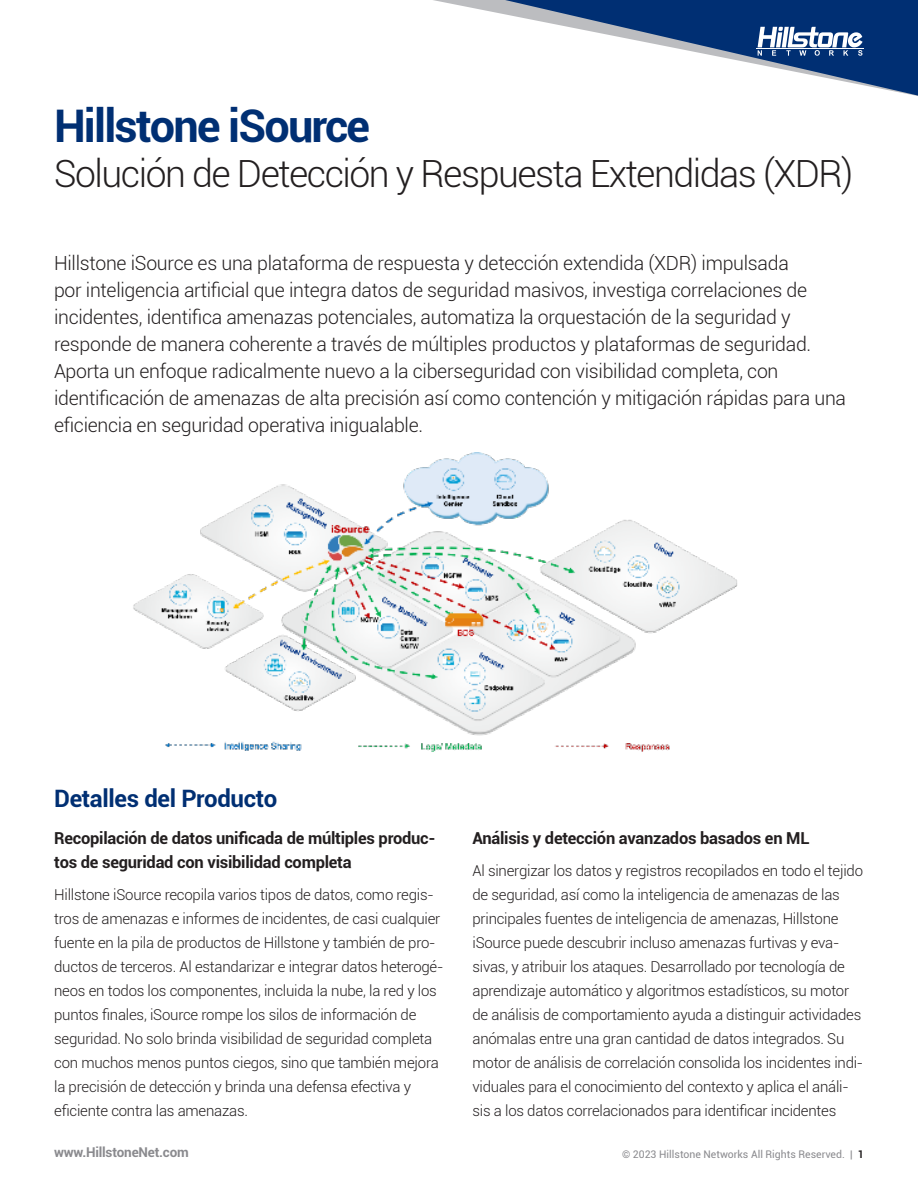
<style>
.page{position:relative;width:918px;height:1188px;background:#fff}
.page>*{position:absolute;margin:0;border:0;box-sizing:border-box;transform-origin:0 0}
.t1{font:700 45px "Roboto";letter-spacing:-.04em;color:#002f73}
.t2{font:300 37.5px "Roboto";letter-spacing:-.04em;color:#231f20}
.H3__Color_text_head{font:700 24px "Roboto";letter-spacing:-.015em;color:#002f73}
.Pg_1_Intro{font:300 19.5px/27px "Roboto";letter-spacing:-.015em;color:#231f20}
.H4_Text_Subhead{font:700 16.5px/24px "Roboto";letter-spacing:-.015em;color:#231f20}
.Text__body{font:300 15px/24px "Roboto";letter-spacing:-.015em;color:#231f20}
.t3{font:700 13.5px "Roboto";letter-spacing:-.015em;color:#8a8a8e}
.t4{font:10.5px "Roboto";color:#8a8a8e}
.s1{font-weight:700;color:#231f20}
</style>
<div class="page">
<svg style="left:447px;top:0;width:471px;height:96px"></svg>
<svg style="left:758px;top:27px;width:105px;height:29px"></svg>
<hr style="left:756px;top:49px;width:108px;height:1px;background:#fff">
<img style="left:133px;top:453px;width:605px;height:299px">
<h1 class="t1" style="left:54px;top:94px;width:318px">Hillstone iSource</h1>
<h2 class="t2" style="left:54px;top:147px;width:801px">Solución de Detección y Respuesta Extendidas (XDR)</h2>
<p class="Pg_1_Intro" style="left:54px;top:249px;width:794px">Hillstone iSource es una plataforma de respuesta y detección extendida (XDR) impulsada<br>por inteligencia artificial que integra datos de seguridad masivos, investiga correlaciones de incidentes, identifica amenazas potenciales, automatiza la orquestación de la seguridad y responde de manera coherente a través de múltiples productos y plataformas de seguridad.<br>Aporta un enfoque radicalmente nuevo a la ciberseguridad con visibilidad completa, con identificación de amenazas de alta precisión así como contención y mitigación rápidas para una eficiencia en seguridad operativa inigualable.</p>
<p class="H3__Color_text_head" style="left:54px;top:781px;width:225px">Detalles del Producto</p>
<p class="H4_Text_Subhead" style="left:54px;top:826px;width:383px">Recopilación de datos unificada de múltiples produc&shy;tos de seguridad con visibilidad completa</p>
<p class="Text__body" style="left:54px;top:882px;width:391px">Hillstone iSource recopila varios tipos de datos, como regis&shy;tros de amenazas e informes de incidentes, de casi cualquier fuente en la pila de productos de Hillstone y también de pro&shy;ductos de terceros. Al estandarizar e integrar datos heterogé&shy;neos en todos los componentes, incluida la nube, la red y los puntos finales, iSource rompe los silos de información de seguridad. No solo brinda visibilidad de seguridad completa con muchos menos puntos ciegos, sino que también mejora la precisión de detección y brinda una defensa efectiva y eficiente contra las amenazas.</p>
<p class="H4_Text_Subhead" style="left:472px;top:826px;width:339px">Análisis y detección avanzados basados en ML</p>
<p class="Text__body" style="left:472px;top:858px;width:392px">Al sinergizar los datos y registros recopilados en todo el tejido de seguridad, así como la inteligencia de amenazas de las principales fuentes de inteligencia de amenazas, Hillstone iSource puede descubrir incluso amenazas furtivas y eva&shy;sivas, y atribuir los ataques. Desarrollado por tecnología de aprendizaje automático y algoritmos estadísticos, su motor de análisis de comportamiento ayuda a distinguir actividades anómalas entre una gran cantidad de datos integrados. Su motor de análisis de correlación consolida los incidentes indi&shy;viduales para el conocimiento del contexto y aplica el análi&shy;sis a los datos correlacionados para identificar incidentes</p>
<p class="t3" style="left:54px;top:1143px;width:136px">www.HillstoneNet.com</p>
<p class="t4" style="left:622px;top:1146px;width:243px">© 2023 Hillstone Networks All Rights Reserved. | <span class="s1">1</span></p>
</div>
